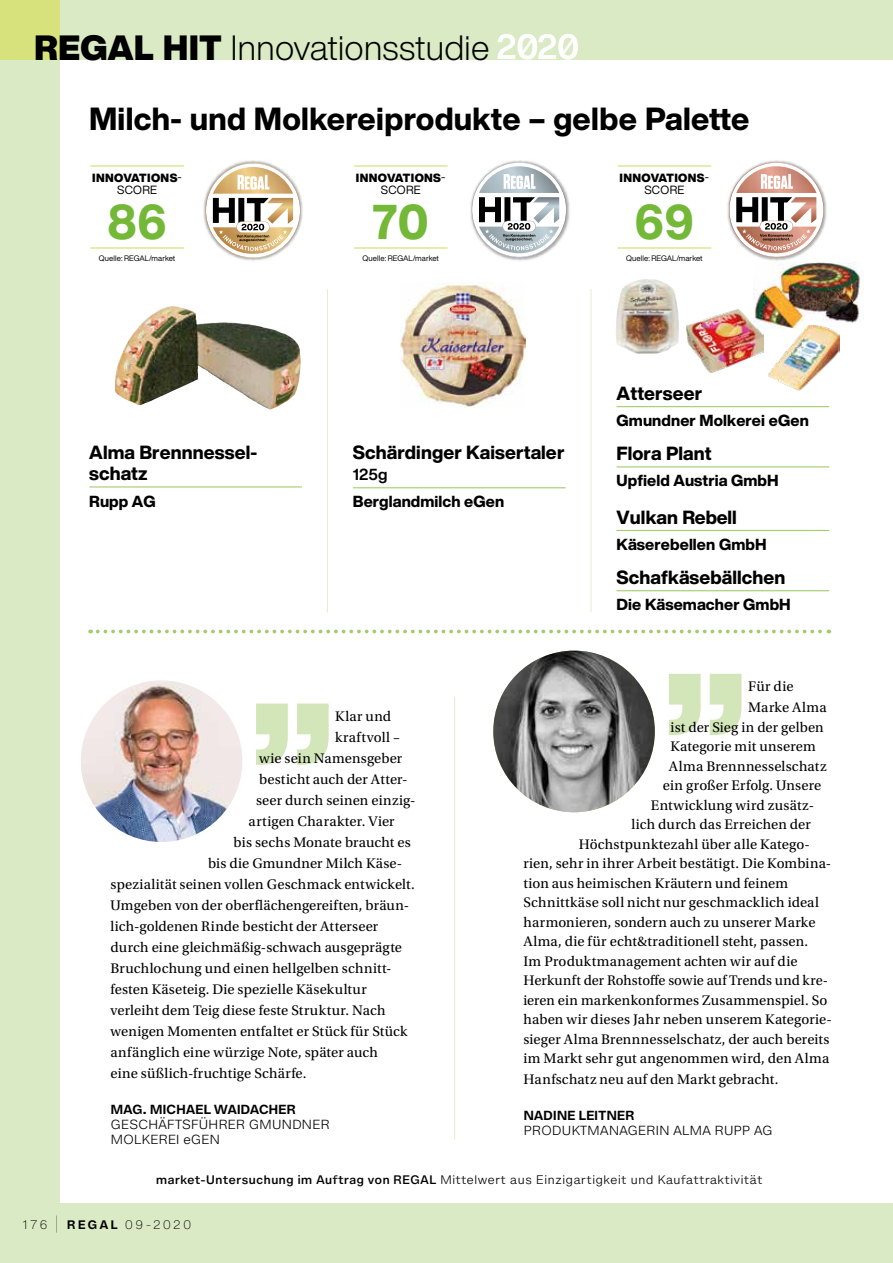
<style>
.page{position:relative;width:893px;height:1263px;background:#fff}
.page>*{position:absolute;margin:0;border:0;box-sizing:border-box;transform-origin:0 0}
.t1{font:800 194.55px "Helvetica Now Display";color:#d2e6b9}
.t2{font:800 48px "Helvetica Now Display";color:#74b837;scale:.95 1}
.t3{font:300 34.5px "Helvetica Now Display";letter-spacing:.01em;color:#000}
.t4{font:800 31.5px "Helvetica Now Display";letter-spacing:.01em;color:#000}
.t5{font:800 18.75px/21px "Helvetica Now Display";letter-spacing:.005em;color:#000}
.t6{font:800 15.75px "Helvetica Now Display";letter-spacing:.005em;color:#000}
.t7{font:700 15.75px "Helvetica Now Display";color:#000}
.t8{font:14.7px/21px "Utopia Std";letter-spacing:.01em;color:#000}
.t9{font:14.7px "Utopia Std";letter-spacing:.035em;color:#000}
.t10{font:300 12px/15px "Helvetica Now Micro";letter-spacing:-.025em;color:#000}
.t11{font:700 12px "Helvetica Now Micro";letter-spacing:-.025em;color:#000}
.t12{font:900 11.7px/12px "Helvetica Now Display";letter-spacing:.03em;color:#000;text-align:center}
.t13{font:300 11.25px "Helvetica Now Micro";color:#000}
.t14{font:200 11.25px "Helvetica Now Micro";letter-spacing:.155em;color:#000}
.t15{font:7.8px "Helvetica Now Display";letter-spacing:.005em;color:#000}
.s1{font-weight:900}
.s2{font-weight:400}
.s3{font-weight:500}
.s4{font-family:"Helvetica Now Text";font-weight:100;font-size:18px}
.s5{font-weight:700}
</style>
<div class="page">
<div style="left:60px;top:0;width:833px;height:60px;background:#d9eac4"></div>
<div style="left:0;top:60px;width:60px;height:1143px;background:#d9eac4"></div>
<div style="left:0;top:1203px;width:893px;height:60px;background:#d9eac4"></div>
<div style="left:0;top:0;width:60px;height:60px;background:#d8e27d"></div>
<svg style="left:497px;top:34px;width:81px;height:26px"></svg>
<img style="left:753px;top:262px;width:111px;height:62px">
<svg style="left:98px;top:630px;width:731px;height:3px"></svg>
<hr style="left:89px;top:486px;width:213px;height:1px;background:#a3cc6d">
<hr style="left:353px;top:487px;width:213px;height:1px;background:#a3cc6d">
<hr style="left:617px;top:406px;width:212px;height:1px;background:#a3cc6d">
<hr style="left:617px;top:466px;width:212px;height:1px;background:#a3cc6d">
<hr style="left:617px;top:530px;width:212px;height:1px;background:#a3cc6d">
<hr style="left:327px;top:289px;width:1px;height:323px;background:#e0eecf">
<hr style="left:591px;top:289px;width:1px;height:323px;background:#e0eecf">
<hr style="left:90px;top:165px;width:94px;height:2px;background:#d8e27d">
<hr style="left:90px;top:247px;width:94px;height:2px;background:#d8e27d">
<hr style="left:354px;top:165px;width:94px;height:2px;background:#d8e27d">
<hr style="left:354px;top:247px;width:94px;height:2px;background:#d8e27d">
<hr style="left:618px;top:165px;width:93px;height:2px;background:#d8e27d">
<hr style="left:618px;top:247px;width:93px;height:2px;background:#d8e27d">
<img style="left:115px;top:306px;width:122px;height:99px">
<img style="left:401px;top:283px;width:124px;height:125px">
<img style="left:687px;top:310px;width:76px;height:63px">
<img style="left:767px;top:324px;width:72px;height:67px">
<img style="left:203px;top:160px;width:100px;height:101px">
<svg style="left:206px;top:163px;width:94px;height:95px"></svg>
<img style="left:470px;top:160px;width:100px;height:101px">
<img style="left:472px;top:162px;width:95px;height:95px">
<svg style="left:472px;top:163px;width:94px;height:94px"></svg>
<img style="left:727px;top:160px;width:103px;height:104px">
<svg style="left:729px;top:163px;width:95px;height:94px"></svg>
<img style="left:81px;top:680px;width:161px;height:162px;border-radius:81px">
<img style="left:493px;top:651px;width:162px;height:161px;border-radius:81px">
<hr style="left:454px;top:697px;width:1px;height:443px;background:#e0eecf">
<hr style="left:617px;top:590px;width:212px;height:1px;background:#a3cc6d">
<img style="left:616px;top:279px;width:63px;height:75px">
<h3 class="t3" style="left:34px;top:24px;width:457px"><span class="s1">REGAL HIT</span> Innovationsstudie</h3>
<h3 class="t4" style="left:89px;top:97px;width:662px">Milch- und Molkereiprodukte – gelbe Palette</h3>
<p class="t12" style="left:92px;top:172px;width:91px">INNOVATIONS<span class="s2">-<br>SCORE</span></p>
<h2 class="t2" style="left:108px;top:188px;width:63px">86</h2>
<p class="t15" style="left:99px;top:253px;width:78px">Quelle: REGAL/market</p>
<p class="t5" style="left:89px;top:442px;width:169px">Alma Brennnessel&shy;schatz</p>
<p class="t6" style="left:89px;top:490px;width:68px">Rupp AG</p>
<p class="t12" style="left:356px;top:172px;width:91px">INNOVATIONS<span class="s2">-<br>SCORE</span></p>
<h2 class="t2" style="left:373px;top:188px;width:61px">70</h2>
<p class="t15" style="left:363px;top:253px;width:78px">Quelle: REGAL/market</p>
<p class="t5" style="left:353px;top:442px;width:213px">Schärdinger Kaisertaler</p>
<p class="t7" style="left:353px;top:463px;width:36px">125g</p>
<p class="t6" style="left:353px;top:490px;width:153px">Berglandmilch eGen</p>
<p class="t12" style="left:620px;top:172px;width:91px">INNOVATIONS<span class="s2">-<br>SCORE</span></p>
<h2 class="t2" style="left:635px;top:188px;width:64px">69</h2>
<p class="t15" style="left:626px;top:253px;width:78px">Quelle: REGAL/market</p>
<p class="t5" style="left:617px;top:383px;width:87px">Atterseer</p>
<p class="t6" style="left:617px;top:410px;width:194px">Gmundner Molkerei eGen</p>
<p class="t5" style="left:617px;top:443px;width:97px">Flora Plant</p>
<p class="t6" style="left:617px;top:470px;width:164px">Upfield Austria GmbH</p>
<p class="t5" style="left:617px;top:506px;width:122px">Vulkan Rebell</p>
<p class="t6" style="left:617px;top:533px;width:151px">Käserebellen GmbH</p>
<p class="t5" style="left:617px;top:567px;width:170px">Schafkäsebällchen</p>
<p class="t6" style="left:617px;top:594px;width:176px">Die Käsemacher GmbH</p>
<h1 class="t1" style="left:249px;top:530px;width:87px">„</h1>
<p class="t8" style="left:335px;top:706px;width:58px">Klar und</p>
<p class="t9" style="left:335px;top:729px;width:66px">kraftvoll –</p>
<p class="t8" style="left:259px;top:748px;width:145px">wie sein Namensgeber</p>
<p class="t8" style="left:259px;top:769px;width:150px">besticht auch der Atter-</p>
<p class="t8" style="left:256px;top:790px;width:161px">seer durch seinen einzig-</p>
<p class="t8" style="left:249px;top:811px;width:148px">artigen Charakter. Vier</p>
<p class="t8" style="left:234px;top:832px;width:179px">bis sechs Monate braucht es</p>
<p class="t8" style="left:208px;top:853px;width:194px">bis die Gmundner Milch Käse-</p>
<p class="t8" style="left:111px;top:874px;width:306px">spezialität seinen vollen Geschmack entwickelt.</p>
<p class="t8" style="left:111px;top:895px;width:300px">Umgeben von der oberflächengereiften, bräun-</p>
<p class="t8" style="left:111px;top:916px;width:269px">lich-goldenen Rinde besticht der Atterseer</p>
<p class="t8" style="left:111px;top:937px;width:293px">durch eine gleichmäßig-schwach ausgeprägte</p>
<p class="t8" style="left:111px;top:958px;width:281px">Bruchlochung und einen hellgelben schnitt-</p>
<p class="t8" style="left:111px;top:979px;width:258px">festen Käseteig. Die spezielle Käsekultur</p>
<p class="t8" style="left:111px;top:1000px;width:277px">verleiht dem Teig diese feste Struktur. Nach</p>
<p class="t8" style="left:111px;top:1021px;width:299px">wenigen Momenten entfaltet er Stück für Stück</p>
<p class="t8" style="left:111px;top:1042px;width:269px">anfänglich eine würzige Note, später auch</p>
<p class="t8" style="left:111px;top:1063px;width:197px">eine süßlich-fruchtige Schärfe.</p>
<p class="t11" style="left:111px;top:1100px;width:187px">MAG. MICHAEL WAIDACHER</p>
<p class="t10" style="left:111px;top:1117px;width:221px">GESCHÄFTSFÜHRER GMUNDNER<br>MOLKEREI eGEN</p>
<h1 class="t1" style="left:662px;top:500px;width:87px">„</h1>
<p class="t8" style="left:748px;top:676px;width:80px">Für die<br>Marke Alma</p>
<p class="t8" style="left:670px;top:716px;width:155px">ist der Sieg in der gelben</p>
<p class="t8" style="left:670px;top:736px;width:147px">Kategorie mit unserem</p>
<p class="t8" style="left:669px;top:755px;width:159px">Alma Brennnesselschatz</p>
<p class="t8" style="left:663px;top:775px;width:160px">ein großer Erfolg. Unsere</p>
<p class="t8" style="left:651px;top:794px;width:165px">Entwicklung wird zusätz-</p>
<p class="t8" style="left:631px;top:814px;width:181px">lich durch das Erreichen der</p>
<p class="t8" style="left:579px;top:833px;width:233px">Höchstpunktezahl über alle Katego-</p>
<p class="t8" style="left:523px;top:853px;width:309px">rien, sehr in ihrer Arbeit bestätigt. Die Kombina-</p>
<p class="t8" style="left:523px;top:872px;width:266px">tion aus heimischen Kräutern und feinem</p>
<p class="t8" style="left:523px;top:892px;width:297px">Schnittkäse soll nicht nur geschmacklich ideal</p>
<p class="t8" style="left:523px;top:911px;width:294px">harmonieren, sondern auch zu unserer Marke</p>
<p class="t8" style="left:523px;top:931px;width:286px">Alma, die für echt&amp;traditionell steht, passen.</p>
<p class="t8" style="left:523px;top:950px;width:276px">Im Produktmanagement achten wir auf die</p>
<p class="t8" style="left:523px;top:970px;width:306px">Herkunft der Rohstoffe sowie auf Trends und kre-</p>
<p class="t8" style="left:523px;top:989px;width:305px">ieren ein markenkonformes Zusammenspiel. So</p>
<p class="t8" style="left:523px;top:1009px;width:310px">haben wir dieses Jahr neben unserem Kategorie-</p>
<p class="t8" style="left:523px;top:1028px;width:308px">sieger Alma Brennnesselschatz, der auch bereits</p>
<p class="t8" style="left:523px;top:1048px;width:308px">im Markt sehr gut angenommen wird, den Alma</p>
<p class="t8" style="left:523px;top:1069px;width:256px">Hanfschatz neu auf den Markt gebracht.</p>
<p class="t11" style="left:523px;top:1107px;width:113px">NADINE LEITNER</p>
<p class="t10" style="left:523px;top:1123px;width:251px">PRODUKTMANAGERIN ALMA RUPP AG</p>
<p class="t13" style="left:156px;top:1171px;width:608px"><span class="s3">market-Untersuchung im Auftrag von REGAL</span> Mittelwert aus Einzigartigkeit und Kaufattraktivität</p>
<p class="t14" style="left:23px;top:1216px;width:170px">176 <span class="s4">|</span> <span class="s5">REGAL</span> 09-2020</p>
</div>
